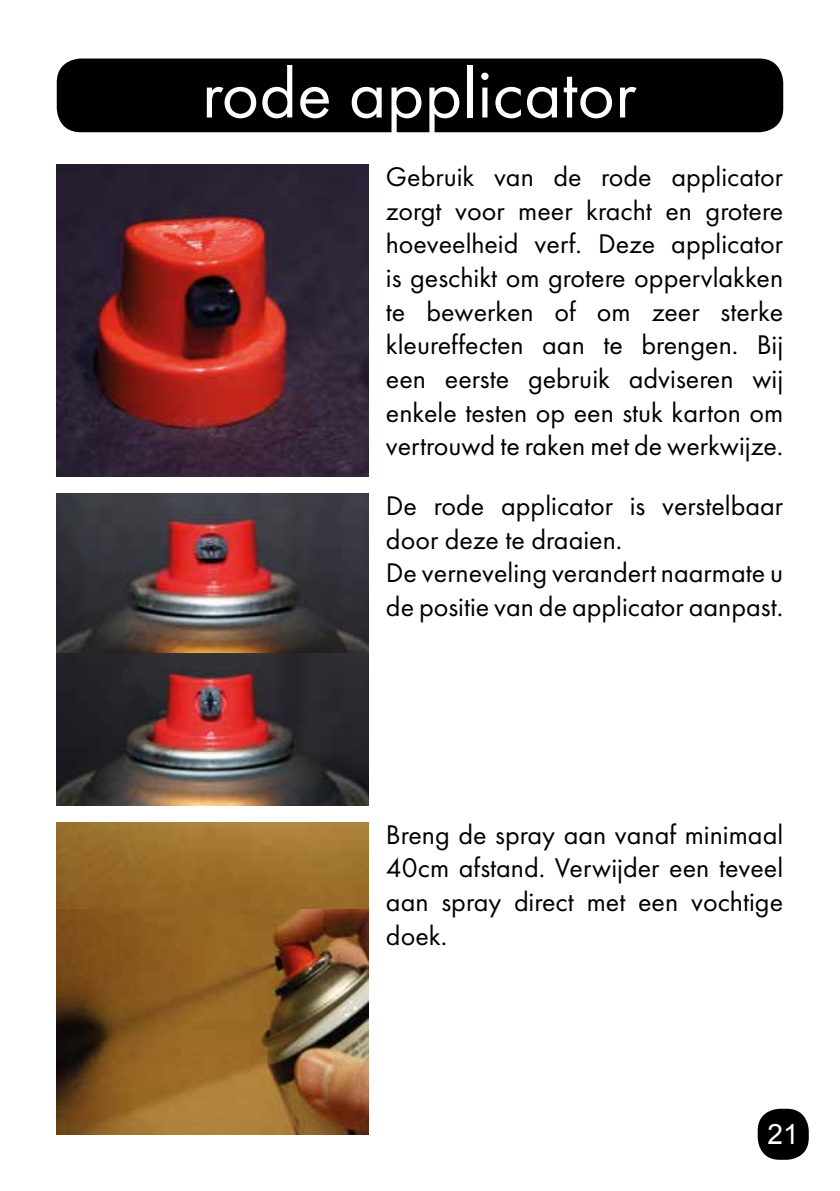
<style>
.page{position:relative;width:840px;height:1191px;background:#fff}
.page>*{position:absolute;margin:0;border:0;box-sizing:border-box;transform-origin:0 0}
.t1{font:72px "Futura PT";color:#fff}
.t2{font:28px/33.6px "Futura PT";color:#000;text-align:justify}
.t3{font:28px "Arial";color:#fff}
</style>
<div class="page">
<div style="left:757px;top:1108px;width:51px;height:51px;background:#000;border-radius:22px"></div>
<div style="left:57px;top:59px;width:725px;height:73px;background:#000;border-radius:24px"></div>
<img style="left:57px;top:165px;width:312px;height:312px">
<img style="left:57px;top:652px;width:312px;height:153px">
<img style="left:57px;top:493px;width:312px;height:159px">
<img style="left:57px;top:909px;width:312px;height:225px">
<img style="left:57px;top:822px;width:312px;height:87px">
<h1 class="t1" style="left:202px;top:51px;width:436px">rode applicator</h1>
<p class="t2" style="left:386px;top:160px;width:398px">Gebruik van de rode applicator zorgt voor meer kracht en grotere hoeveelheid verf. Deze applicator is geschikt om grotere oppervlakken te bewerken of om zeer sterke kleureffecten aan te brengen. Bij een eerste gebruik adviseren wij enkele testen op een stuk karton om vertrouwd te raken met de werkwijze.</p>
<p class="t2" style="left:386px;top:489px;width:398px;text-align:left">De rode applicator is verstelbaar door deze te draaien.<br>De verneveling verandert naarmate u de positie van de applicator aanpast.</p>
<p class="t2" style="left:386px;top:817px;width:398px">Breng de spray aan vanaf minimaal 40cm afstand. Verwijder een teveel aan spray direct met een vochtige doek.</p>
<p class="t3" style="left:767px;top:1116px;width:33px">21</p>
</div>
